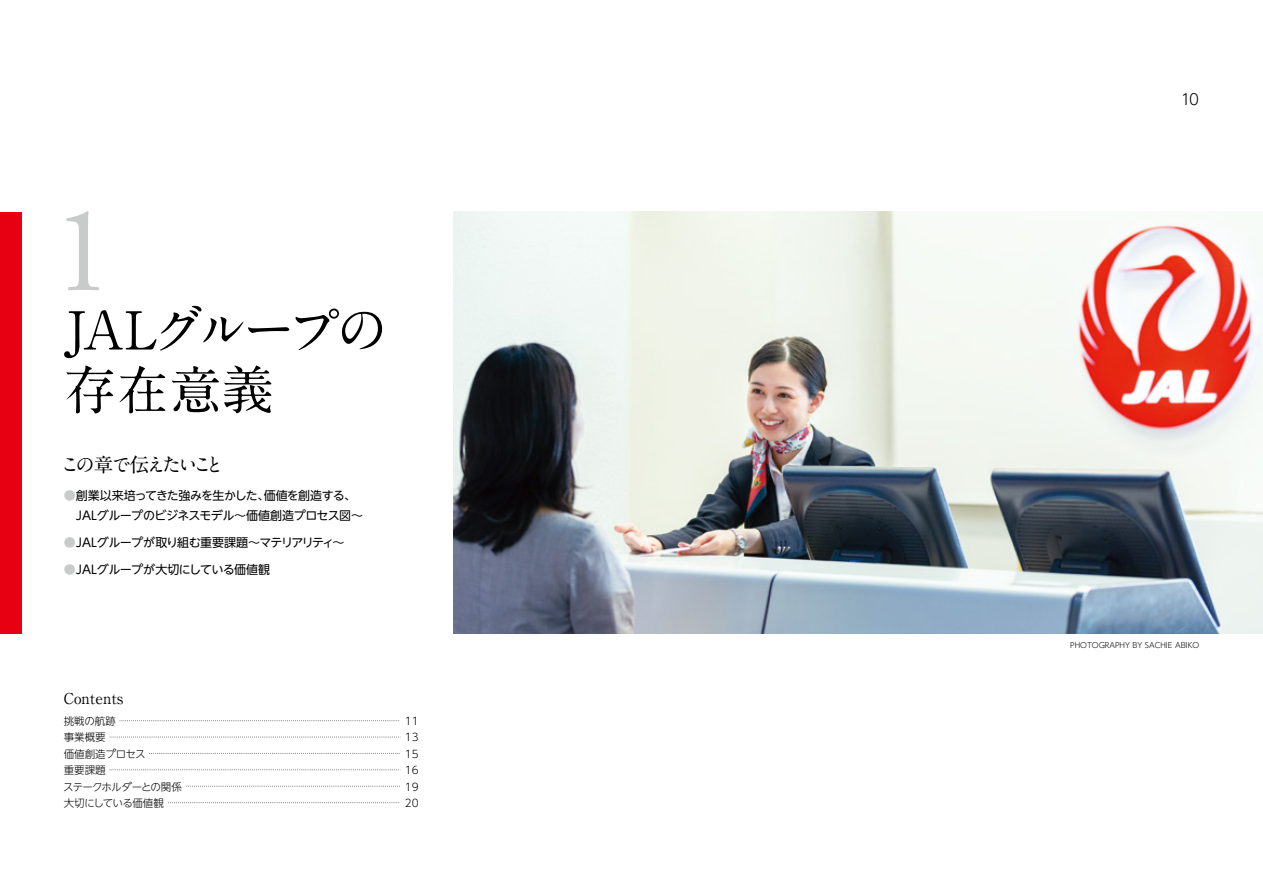
<style>
.page{position:relative;width:1263px;height:893px;background:#fff}
.page>*{position:absolute;margin:0;border:0;box-sizing:border-box;transform-origin:0 0}
.t1{font:123px "Adobe Garamond Pro";color:#c9caca}
.t2{font:700 52.5px/60px "A1 Mincho Std";letter-spacing:-.09em;color:#000}
.t3{font:700 19.5px "A1 Mincho Std";letter-spacing:-.16em;color:#000}
.t4{font:700 15px "A1 Mincho Std";color:#000}
.t5{font:300 15px "UD Shin Go NT Pr 6 N";color:#000}
.t6{font:12px/19.5px "UD Shin Go NT Pr 6 N";letter-spacing:-.035em;color:#000}
.t7{font:300 10.5px "UD Shin Go NT Pr 6 N";letter-spacing:-.015em;color:#000}
.t8{font:300 10.5px "UD Shin Go NT Pr 6 N";letter-spacing:-.08em;color:#000}
.t9{font:300 10.5px "UD Shin Go NT Pr 6 N";letter-spacing:-.055em;color:#000}
.t10{font:300 7.5px "UD Shin Go NT Pr 6 N";color:#000}
.s1{color:#c9caca}
</style>
<div class="page">
<div style="left:0;top:212px;width:21px;height:422px;background:#e60012"></div>
<img style="left:454px;top:212px;width:809px;height:422px">
<svg style="left:120px;top:720px;width:280px;height:1px"></svg>
<svg style="left:110px;top:737px;width:289px;height:1px"></svg>
<svg style="left:149px;top:753px;width:251px;height:1px"></svg>
<svg style="left:110px;top:769px;width:289px;height:1px"></svg>
<svg style="left:188px;top:786px;width:212px;height:1px"></svg>
<svg style="left:168px;top:802px;width:232px;height:1px"></svg>
<h1 class="t1" style="left:52px;top:177px;width:63px">1</h1>
<h2 class="t2" style="left:64px;top:293px;width:326px">JALグループの存在意義</h2>
<h3 class="t3" style="left:61px;top:449px;width:165px">この章で伝えたいこと</h3>
<p class="t6" style="left:76px;top:486px;width:289px;text-indent:-12px"><span class="s1">●</span>創業以来培ってきた強みを生かした、価値を創造する、<br>JALグループのビジネスモデル～価値創造プロセス図～</p>
<p class="t6" style="left:64px;top:532px;width:282px"><span class="s1">●</span>JALグループが取り組む重要課題～マテリアリティ～</p>
<p class="t6" style="left:64px;top:559px;width:208px"><span class="s1">●</span>JALグループが大切にしている価値観</p>
<p class="t4" style="left:64px;top:686px;width:61px">Contents</p>
<p class="t7" style="left:64px;top:712px;width:54px">挑戦の航跡</p>
<p class="t7" style="left:405px;top:712px;width:15px">11</p>
<p class="t7" style="left:64px;top:729px;width:43px">事業概要</p>
<p class="t7" style="left:405px;top:729px;width:15px">13</p>
<p class="t7" style="left:64px;top:745px;width:83px">価値創造プロセス</p>
<p class="t7" style="left:405px;top:745px;width:15px">15</p>
<p class="t7" style="left:64px;top:762px;width:43px">重要課題</p>
<p class="t7" style="left:405px;top:762px;width:15px">16</p>
<p class="t8" style="left:63px;top:778px;width:120px">ステークホルダーとの関係</p>
<p class="t7" style="left:405px;top:778px;width:15px">19</p>
<p class="t9" style="left:64px;top:794px;width:102px">大切にしている価値観</p>
<p class="t7" style="left:405px;top:794px;width:15px">20</p>
<p class="t5" style="left:1181px;top:88px;width:20px">10</p>
<p class="t10" style="left:1070px;top:639px;width:131px">PHOTOGRAPHY BY SACHIE ABIKO</p>
</div>
